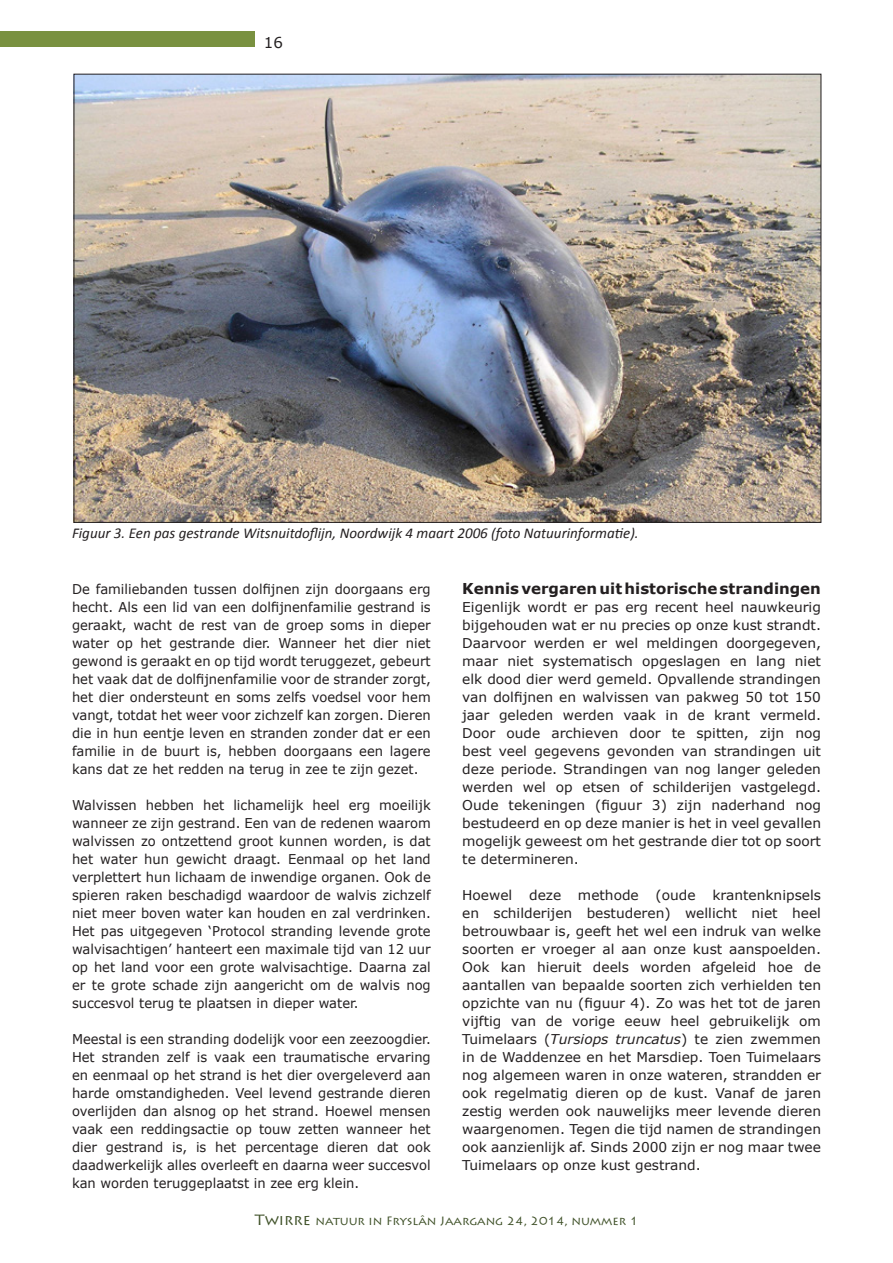
<style>
.page{position:relative;width:893px;height:1263px;background:#fff}
.page>*{position:absolute;margin:0;border:0;box-sizing:border-box;transform-origin:0 0}
.t1{font:italic 15px "Calibri";color:#231f20}
.t2{font:700 15px "Verdana";color:#231f20}
.t3{font:15px "Verdana";color:#231f20}
.t4{font:13.5px/18px "Verdana";color:#231f20;text-align:justify}
.t5{font:12px "Lithos Pro";color:#3f5128}
.s1{font-style:italic}
.s2{font-size:15px}
</style>
<div class="page">
<div style="left:0;top:31px;width:255px;height:16px;background:#799140"></div>
<img style="left:76px;top:76px;width:743px;height:445px">
<p class="t3" style="left:264px;top:33px;width:21px">16</p>
<p class="t1" style="left:72px;top:523px;width:568px">Figuur 3. Een pas gestrande Witsnuitdoflijn, Noordwijk 4 maart 2006 (foto Natuurinformatie).</p>
<p class="t4" style="left:72px;top:580px;width:360px">De familiebanden tussen dolfijnen zijn doorgaans erg hecht. Als een lid van een dolfijnenfamilie gestrand is geraakt, wacht de rest van de groep soms in dieper water op het gestrande dier. Wanneer het dier niet gewond is geraakt en op tijd wordt teruggezet, gebeurt het vaak dat de dolfijnenfamilie voor de strander zorgt, het dier ondersteunt en soms zelfs voedsel voor hem vangt, totdat het weer voor zichzelf kan zorgen. Dieren die in hun eentje leven en stranden zonder dat er een familie in de buurt is, hebben doorgaans een lagere kans dat ze het redden na terug in zee te zijn gezet.</p>
<p class="t4" style="left:72px;top:796px;width:360px">Walvissen hebben het lichamelijk heel erg moeilijk wanneer ze zijn gestrand. Een van de redenen waarom walvissen zo ontzettend groot kunnen worden, is dat het water hun gewicht draagt. Eenmaal op het land verplettert hun lichaam de inwendige organen. Ook de spieren raken beschadigd waardoor de walvis zichzelf niet meer boven water kan houden en zal verdrinken.<br>Het pas uitgegeven ‘Protocol stranding levende grote walvisachtigen’ hanteert een maximale tijd van 12 uur op het land voor een grote walvisachtige. Daarna zal er te grote schade zijn aangericht om de walvis nog succesvol terug te plaatsen in dieper water.</p>
<p class="t4" style="left:72px;top:1030px;width:360px">Meestal is een stranding dodelijk voor een zeezoogdier.<br>Het stranden zelf is vaak een traumatische ervaring en eenmaal op het strand is het dier overgeleverd aan harde omstandigheden. Veel levend gestrande dieren overlijden dan alsnog op het strand. Hoewel mensen vaak een reddingsactie op touw zetten wanneer het dier gestrand is, is het percentage dieren dat ook daadwerkelijk alles overleeft en daarna weer succesvol kan worden teruggeplaatst in zee erg klein.</p>
<p class="t2" style="left:462px;top:578px;width:360px">Kennis vergaren uit historische strandingen</p>
<p class="t4" style="left:462px;top:598px;width:360px">Eigenlijk wordt er pas erg recent heel nauwkeurig bijgehouden wat er nu precies op onze kust strandt.<br>Daarvoor werden er wel meldingen doorgegeven, maar niet systematisch opgeslagen en lang niet elk dood dier werd gemeld. Opvallende strandingen van dolfijnen en walvissen van pakweg 50 tot 150 jaar geleden werden vaak in de krant vermeld.<br>Door oude archieven door te spitten, zijn nog best veel gegevens gevonden van strandingen uit deze periode. Strandingen van nog langer geleden werden wel op etsen of schilderijen vastgelegd.<br>Oude tekeningen (figuur 3) zijn naderhand nog bestudeerd en op deze manier is het in veel gevallen mogelijk geweest om het gestrande dier tot op soort te determineren.</p>
<p class="t4" style="left:462px;top:886px;width:360px">Hoewel deze methode (oude krantenknipsels en schilderijen bestuderen) wellicht niet heel betrouwbaar is, geeft het wel een indruk van welke soorten er vroeger al aan onze kust aanspoelden.<br>Ook kan hieruit deels worden afgeleid hoe de aantallen van bepaalde soorten zich verhielden ten opzichte van nu (figuur 4). Zo was het tot de jaren vijftig van de vorige eeuw heel gebruikelijk om Tuimelaars (<span class="s1">Tursiops truncatus</span>) te zien zwemmen in de Waddenzee en het Marsdiep. Toen Tuimelaars nog algemeen waren in onze wateren, strandden er ook regelmatig dieren op de kust. Vanaf de jaren zestig werden ook nauwelijks meer levende dieren waargenomen. Tegen die tijd namen de strandingen ook aanzienlijk af. Sinds 2000 zijn er nog maar twee Tuimelaars op onze kust gestrand.</p>
<p class="t5" style="left:255px;top:1214px;width:385px"><span class="s2">Twirre</span> natuur in Fryslân Jaargang 24, 2014, nummer 1</p>
</div>
